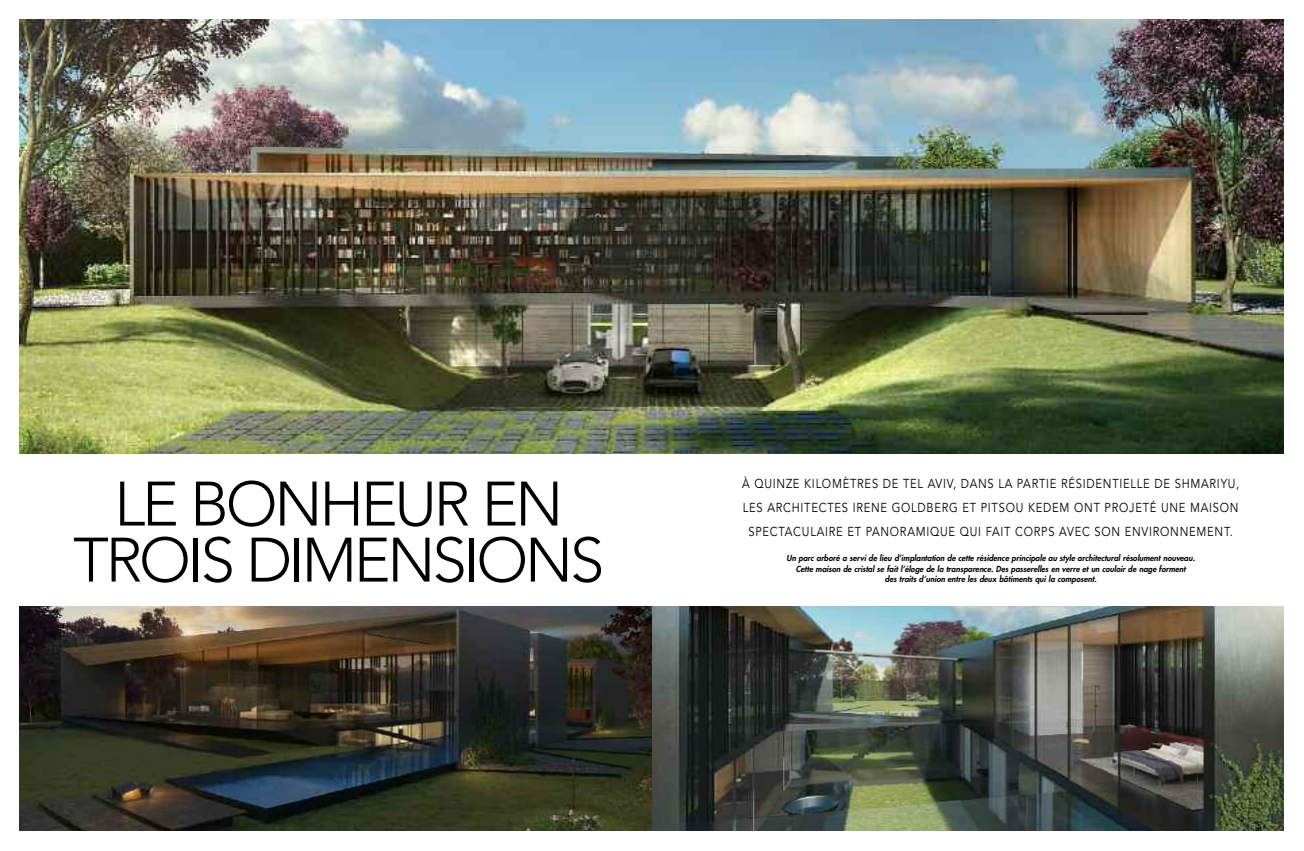
<style>
.page{position:relative;width:1304px;height:851px;background:#fff}
.page>*{position:absolute;margin:0;border:0;box-sizing:border-box;transform-origin:0 0}
.t1{font:300 62px/56px "Avenir";letter-spacing:-.05em;color:#000;text-align:center}
.t2{font:12.9px/23.8px "Avenir";letter-spacing:.065em;color:#000;text-align:center;scale:.87 1}
.t3{font:italic 800 8.2px/10.9px "Futura";color:#000;text-align:center}
</style>
<div class="page">
<img style="left:19px;top:20px;width:1264px;height:434px">
<img style="left:19px;top:606px;width:633px;height:224px">
<img style="left:652px;top:606px;width:631px;height:224px">
<h1 class="t1" style="left:73px;top:481px;width:533px">LE BONHEUR EN<br>TROIS DIMENSIONS</h1>
<h2 class="t2" style="left:742px;top:473px;width:573px">À QUINZE KILOMÈTRES DE TEL AVIV, DANS LA PARTIE RÉSIDENTIELLE DE SHMARIYU,<br>LES ARCHITECTES IRENE GOLDBERG ET PITSOU KEDEM ONT PROJETÉ UNE MAISON<br>SPECTACULAIRE ET PANORAMIQUE QUI FAIT CORPS AVEC SON ENVIRONNEMENT.</h2>
<p class="t3" style="left:786px;top:552px;width:410px">Un parc arboré a servi de lieu d’implantation de cette résidence principale au style architectural résolument nouveau.<br>Cette maison de cristal se fait l’éloge de la transparence. Des passerelles en verre et un couloir de nage forment<br>des traits d’union entre les deux bâtiments qui la composent.</p>
</div>
